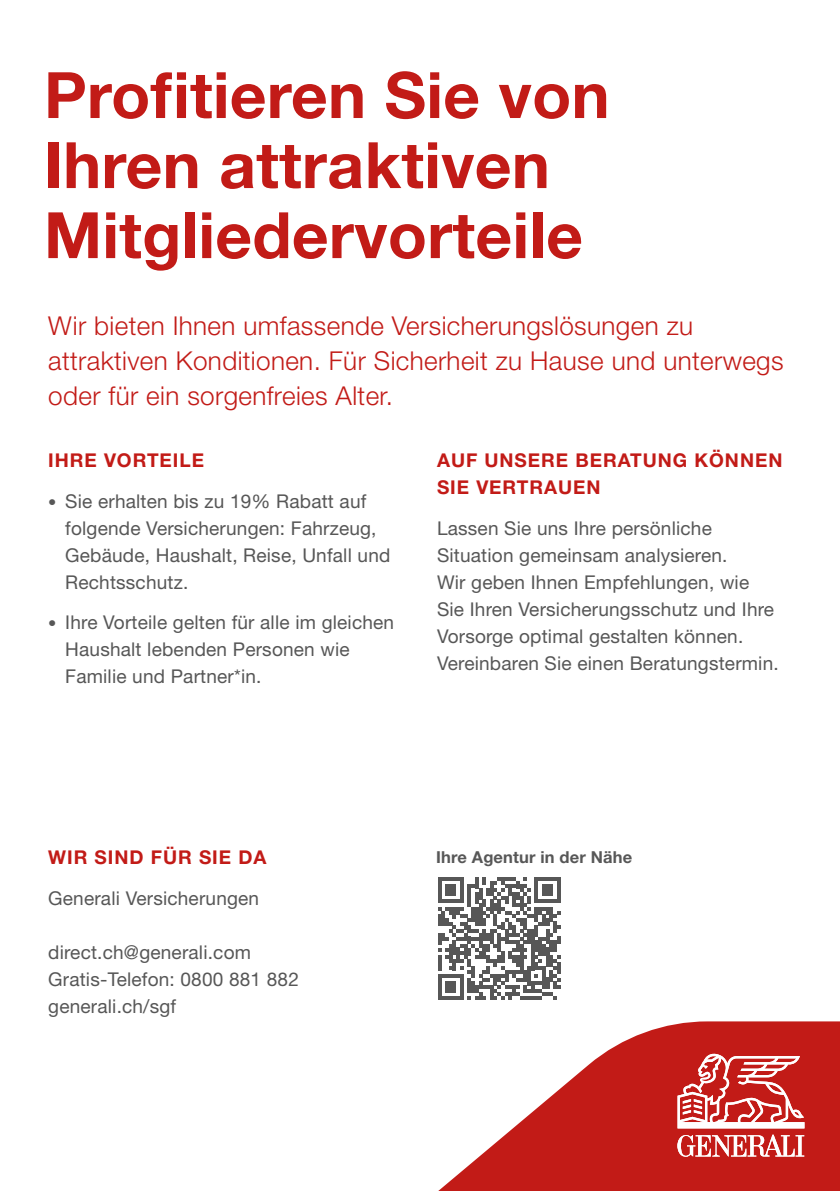
<style>
.page{position:relative;width:840px;height:1191px;background:#fff}
.page>*{position:absolute;margin:0;border:0;box-sizing:border-box;transform-origin:0 0}
.t1{font:700 64px/70px "Helvetica Neue LT Std";letter-spacing:.005em;color:#c21b17}
.t2{font:300 26px/35px "Helvetica Neue LT Std";letter-spacing:.015em;color:#c21b17}
.t3{font:19px/27px "Helvetica Neue LT Std";letter-spacing:.01em;color:#575757}
.t4{font:700 19px/27px "Helvetica Neue LT Std";letter-spacing:.05em;color:#c21b17}
.t5{font:700 16.4px "Helvetica Neue LT Std";letter-spacing:.01em;color:#575757}
.s1{font-size:16.4px}
</style>
<div class="page">
<svg style="left:438px;top:1021px;width:401px;height:170px;fill:#c21b17"></svg>
<svg style="left:677px;top:1053px;width:127px;height:103px"></svg>
<svg style="left:438px;top:877px;width:122px;height:123px"></svg>
<h1 class="t1" style="left:44px;top:59px;width:566px">Profitieren Sie von<br>Ihren attraktiven<br>Mitgliedervorteile</h1>
<h2 class="t2" style="left:48px;top:308px;width:736px">Wir bieten Ihnen umfassende Versicherungslösungen zu attraktiven Konditionen. Für Sicherheit zu Hause und unterwegs oder für ein sorgenfreies Alter.</h2>
<p class="t4" style="left:48px;top:446px;width:157px">IHRE VORTEILE</p>
<p class="t3" style="left:65px;top:487px;width:326px;text-indent:-17px"><span class="s1">•</span> Sie erhalten bis zu 19% Rabatt auf folgende Versicherungen: Fahrzeug,<br>Gebäude, Haushalt, Reise, Unfall und<br>Rechtsschutz.</p>
<p class="t3" style="left:65px;top:609px;width:330px;text-indent:-17px"><span class="s1">•</span> Ihre Vorteile gelten für alle im gleichen<br>Haushalt lebenden Personen wie<br>Familie und Partner*in.</p>
<p class="t4" style="left:437px;top:446px;width:347px">AUF UNSERE BERATUNG KÖNNEN<br>SIE VERTRAUEN</p>
<p class="t3" style="left:437px;top:514px;width:343px">Lassen Sie uns Ihre persönliche Situation gemeinsam analysieren.<br>Wir geben Ihnen Empfehlungen, wie Sie Ihren Versicherungsschutz und Ihre Vorsorge optimal gestalten können.<br>Vereinbaren Sie einen Beratungstermin.</p>
<p class="t4" style="left:48px;top:843px;width:219px">WIR SIND FÜR SIE DA</p>
<p class="t3" style="left:48px;top:884px;width:212px">Generali Versicherungen</p>
<p class="t3" style="left:48px;top:938px;width:252px">direct.ch@generali.com<br>Gratis-Telefon: 0800 881 882</p>
<p class="t3" style="left:48px;top:992px;width:129px">generali.ch/sgf</p>
<p class="t5" style="left:436px;top:846px;width:198px">Ihre Agentur in der Nähe</p>
</div>
